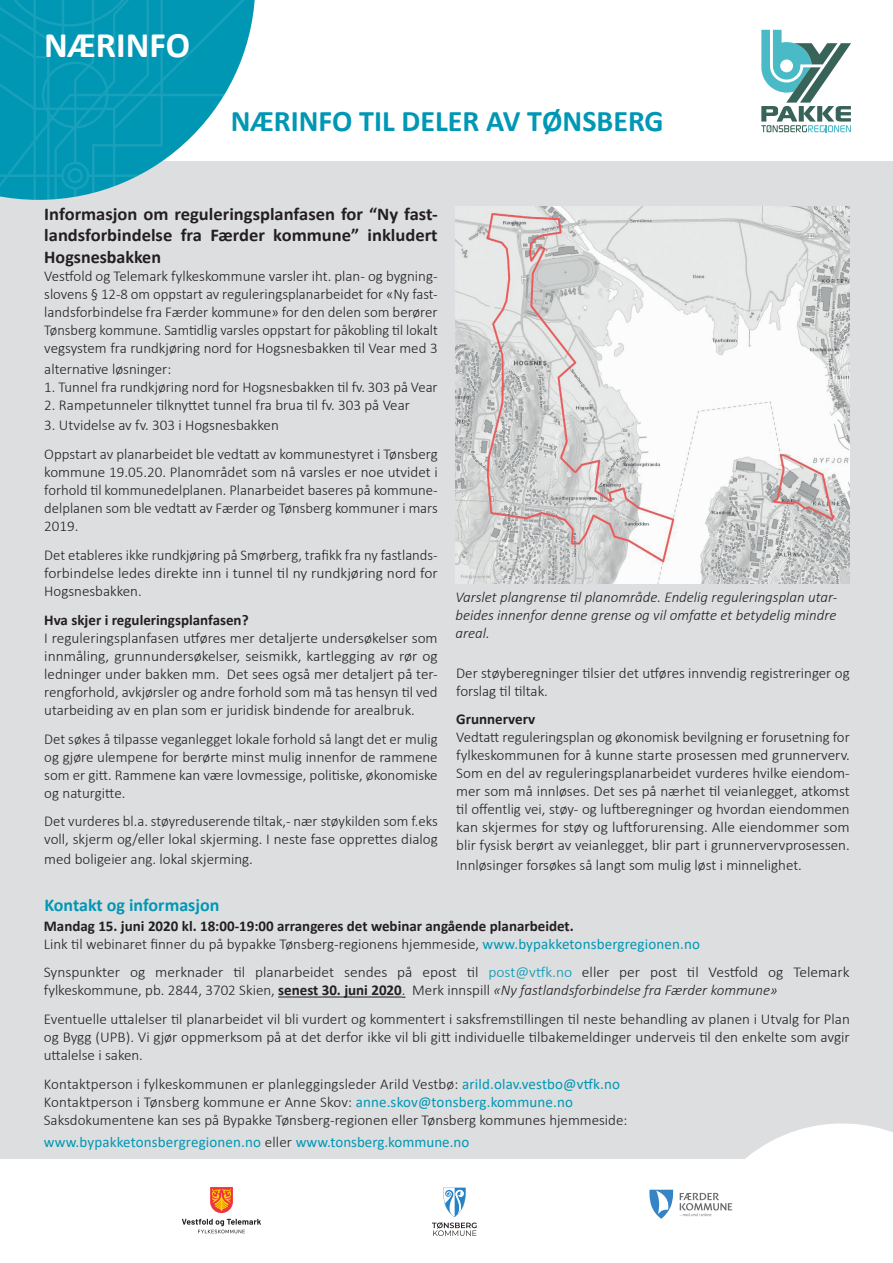
<style>
.page{position:relative;width:893px;height:1263px;background:#fff}
.page>*{position:absolute;margin:0;border:0;box-sizing:border-box;transform-origin:0 0}
.t1{font:700 36px "Calibri";color:#fff}
.t2{font:700 30px "Calibri";color:#0097b4}
.t3{font:700 18px/21.6px "Calibri";color:#231f20;text-align:justify}
.t4{font:700 18px "Calibri";color:#0097b4}
.t5{font:300 15px/18px "Calibri";color:#231f20;text-align:justify}
.t6{font:700 15px/18px "Calibri";color:#231f20}
.t7{font:italic 300 15px/18px "Calibri";color:#231f20;text-align:justify}
.t8{font:15px "Calibri";letter-spacing:.005em;color:#0097b4}
.s1{font-weight:300}
.s2{font-weight:400;color:#0097b4}
.s3{color:#0097b4}
.s4{font-weight:700}
.s5{font-style:italic}
.s6{font-weight:300;color:#231f20}
</style>
<div class="page">
<div style="left:0;top:162px;width:893px;height:997px;background:#dddee0"></div>
<svg style="left:761px;top:30px;width:90px;height:102px"></svg>
<svg style="left:0;top:0;width:255px;height:200px"></svg>
<hr style="left:278px;top:996px;width:124px;height:1px;background:#231f20">
<svg style="left:649px;top:1190px;width:24px;height:29px"></svg>
<svg style="left:680px;top:1123px;width:213px;height:94px"></svg>
<svg style="left:432px;top:1188px;width:45px;height:48px"></svg>
<svg style="left:210px;top:1187px;width:23px;height:26px"></svg>
<svg style="left:182px;top:1219px;width:79px;height:14px"></svg>
<img style="left:455px;top:206px;width:395px;height:378px">
<h1 class="t1" style="left:44px;top:19px;width:147px">NÆRINFO</h1>
<h2 class="t2" style="left:231px;top:100px;width:434px">NÆRINFO TIL DELER AV TØNSBERG</h2>
<p class="t3" style="left:44px;top:203px;width:395px">Informasjon om reguleringsplanfasen for “Ny fast&shy;landsforbindelse fra Færder kommune” inkludert Hogsnesbakken</p>
<p class="t5" style="left:44px;top:267px;width:395px">Vestfold og Telemark fylkeskommune varsler iht. plan- og bygning&shy;slovens § 12-8 om oppstart av reguleringsplanarbeidet for «Ny fast&shy;landsforbindelse fra Færder kommune» for den delen som berører Tønsberg kommune. Samtidlig varsles oppstart for påkobling til lokalt vegsystem fra rundkjøring nord for Hogsnesbakken til Vear med 3</p>
<p class="t5" style="left:44px;top:359px;width:129px">alternative løsninger:</p>
<p class="t5" style="left:44px;top:377px;width:395px">1. Tunnel fra rundkjøring nord for Hogsnesbakken til fv. 303 på Vear</p>
<p class="t5" style="left:44px;top:395px;width:367px">2. Rampetunneler tilknyttet tunnel fra brua til fv. 303 på Vear</p>
<p class="t5" style="left:44px;top:411px;width:395px;line-height:28.8px">3. Utvidelse av fv. 303 i Hogsnesbakken<br>Oppstart av planarbeidet ble vedtatt av kommunestyret i Tønsberg</p>
<p class="t5" style="left:44px;top:463px;width:395px">kommune 19.05.20. Planområdet som nå varsles er noe utvidet i forhold til kommunedelplanen. Planarbeidet baseres på kommune&shy;delplanen som ble vedtatt av Færder og Tønsberg kommuner i mars 2019.</p>
<p class="t5" style="left:44px;top:546px;width:395px">Det etableres ikke rundkjøring på Smørberg, trafikk fra ny fastlands&shy;forbindelse ledes direkte inn i tunnel til ny rundkjøring nord for Hogsnesbakken.</p>
<p class="t6" style="left:44px;top:611px;width:206px">Hva skjer i reguleringsplanfasen?</p>
<p class="t5" style="left:44px;top:629px;width:395px">I reguleringsplanfasen utføres mer detaljerte undersøkelser som innmåling, grunnundersøkelser, seismikk, kartlegging av rør og ledninger under bakken mm. Det sees også mer detaljert på ter&shy;rengforhold, avkjørsler og andre forhold som må tas hensyn til ved utarbeiding av en plan som er juridisk bindende for arealbruk.</p>
<p class="t5" style="left:44px;top:729px;width:395px">Det søkes å tilpasse veganlegget lokale forhold så langt det er mulig og gjøre ulempene for berørte minst mulig innenfor de rammene som er gitt. Rammene kan være lovmessige, politiske, økonomiske og naturgitte.</p>
<p class="t5" style="left:44px;top:812px;width:395px">Det vurderes bl.a. støyreduserende tiltak,- nær støykilden som f.eks voll, skjerm og/eller lokal skjerming. I neste fase opprettes dialog</p>
<p class="t5" style="left:44px;top:850px;width:210px">med boligeier ang. lokal skjerming.</p>
<p class="t4" style="left:44px;top:892px;width:176px">Kontakt og informasjon</p>
<p class="t6" style="left:44px;top:916px;width:658px">Mandag 15. juni 2020 kl. 18:00-19:00 arrangeres det webinar angående planarbeidet.<br><span class="s1">Link til webinaret finner du på bypakke Tønsberg-regionens hjemmeside,</span> <span class="s2">www.bypakketonsbergregionen.no</span></p>
<p class="t5" style="left:44px;top:963px;width:807px">Synspunkter og merknader til planarbeidet sendes på epost til <span class="s3">post@vtfk.no</span> eller per post til Vestfold og Telemark fylkeskommune, pb. 2844, 3702 Skien, <span class="s4">senest 30. juni 2020</span>. Merk innspill <span class="s5">«Ny fastlandsforbindelse fra Færder kommune»</span></p>
<p class="t5" style="left:44px;top:1010px;width:808px">Eventuelle uttalelser til planarbeidet vil bli vurdert og kommentert i saksfremstillingen til neste behandling av planen i Utvalg for Plan og Bygg (UPB). Vi gjør oppmerksom på at det derfor ikke vil bli gitt individuelle tilbakemeldinger underveis til den enkelte som avgir uttalelse i saken.</p>
<p class="t5" style="left:44px;top:1075px;width:585px;text-align:left">Kontaktperson i fylkeskommunen er planleggingsleder Arild Vestbø: <span class="s2">arild.olav.vestbo@vtfk.no<br></span>Kontaktperson i Tønsberg kommune er Anne Skov: <span class="s2">anne.skov@tonsberg.kommune.no<br></span>Saksdokumentene kan ses på Bypakke Tønsberg-regionen eller Tønsberg kommunes hjemmeside:</p>
<p class="t8" style="left:44px;top:1131px;width:427px">www.bypakketonsbergregionen.no <span class="s6">eller</span> www.tonsberg.kommune.no</p>
<p class="t7" style="left:455px;top:587px;width:383px">Varslet plangrense til planområde. Endelig reguleringsplan utar&shy;beides innenfor denne grense og vil omfatte et betydelig mindre areal.</p>
<p class="t5" style="left:456px;top:663px;width:395px">Der støyberegninger tilsier det utføres innvendig registreringer og forslag til tiltak.</p>
<p class="t6" style="left:456px;top:710px;width:81px">Grunnerverv</p>
<p class="t5" style="left:456px;top:728px;width:395px">Vedtatt reguleringsplan og økonomisk bevilgning er forusetning for fylkeskommunen for å kunne starte prosessen med grunnerverv.<br>Som en del av reguleringsplanarbeidet vurderes hvilke eiendom&shy;mer som må innløses. Det ses på nærhet til veianlegget, atkomst til offentlig vei, støy- og luftberegninger og hvordan eiendommen kan skjermes for støy og luftforurensing. Alle eiendommer som blir fysisk berørt av veianlegget, blir part i grunnervervprosessen.</p>
<p class="t5" style="left:456px;top:856px;width:347px">Innløsinger forsøkes så langt som mulig løst i minnelighet.</p>
</div>
